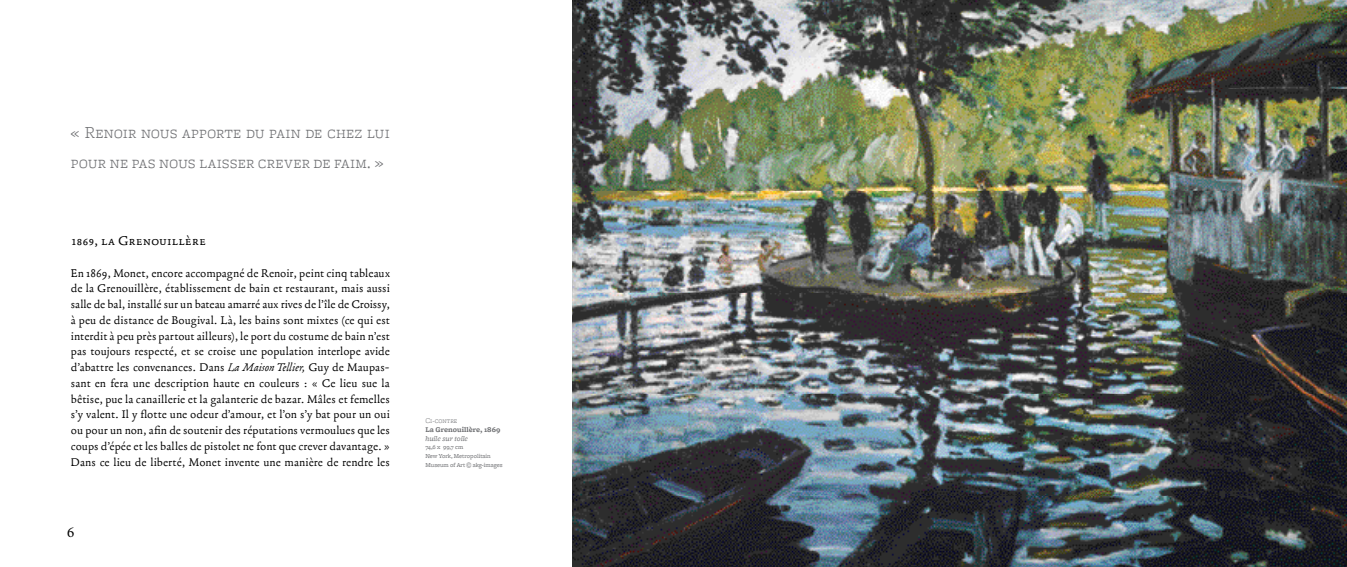
<style>
.page{position:relative;width:1347px;height:567px;background:#fff}
.page>*{position:absolute;margin:0;border:0;box-sizing:border-box;transform-origin:0 0}
.t1{font:17.5px/30px "Freight Micro Light SC";color:#6d6e71}
.t2{font:15px "Fabiol SC";letter-spacing:-.005em;color:#000}
.t3{font:15px "Minion Pro";color:#000}
.t4{font:13.12px/15.8px "Fabiol";letter-spacing:.005em;color:#000;text-align:justify}
.t5{font:700 7.5px "Freight Micro";color:#6d6e71}
.t6{font:italic 7.5px "Freight Micro";color:#6d6e71}
.t7{font:7.5px "Freight Micro Light SC";color:#6d6e71}
.t8{font:6.25px/8.8px "Freight Micro";color:#6d6e71}
.s1{font-style:italic}
</style>
<div class="page">
<img style="left:572px;top:0;width:774px;height:567px">
<h1 class="t1" style="left:71px;top:118px;width:320px">« Renoir nous apporte du pain de chez lui pour ne pas nous laisser crever de faim. »</h1>
<p class="t2" style="left:71px;top:233px;width:137px">1869, la Grenouillère</p>
<p class="t4" style="left:71px;top:265px;width:320px">En 1869, Monet, encore accompagné de Renoir, peint cinq tableaux de la Grenouillère, établissement de bain et restaurant, mais aussi salle de bal, installé sur un bateau amarré aux rives de l’île de Croissy, à peu de distance de Bougival. Là, les bains sont mixtes (ce qui est interdit à peu près partout ailleurs), le port du costume de bain n’est pas toujours respecté, et se croise une population interlope avide d’abattre les convenances. Dans <span class="s1">La Maison Tellier,</span> Guy de Maupas&shy;sant en fera une description haute en couleurs : « Ce lieu sue la bêtise, pue la canaillerie et la galanterie de bazar. Mâles et femelles s’y valent. Il y flotte une odeur d’amour, et l’on s’y bat pour un oui ou pour un non, afin de soutenir des réputations vermoulues que les coups d’épée et les balles de pistolet ne font que crever davantage. » Dans ce lieu de liberté, Monet invente une manière de rendre les</p>
<p class="t3" style="left:67px;top:522px;width:9px">6</p>
<p class="t7" style="left:425px;top:416px;width:34px">Ci-contre</p>
<p class="t5" style="left:425px;top:425px;width:76px">La Grenouillère, 1869</p>
<p class="t6" style="left:425px;top:434px;width:44px">huile sur toile</p>
<p class="t8" style="left:425px;top:443px;width:79px">74,6 x 99,7 cm<br>New York, Metropolitain<br>Museum of Art © akg-images</p>
</div>
